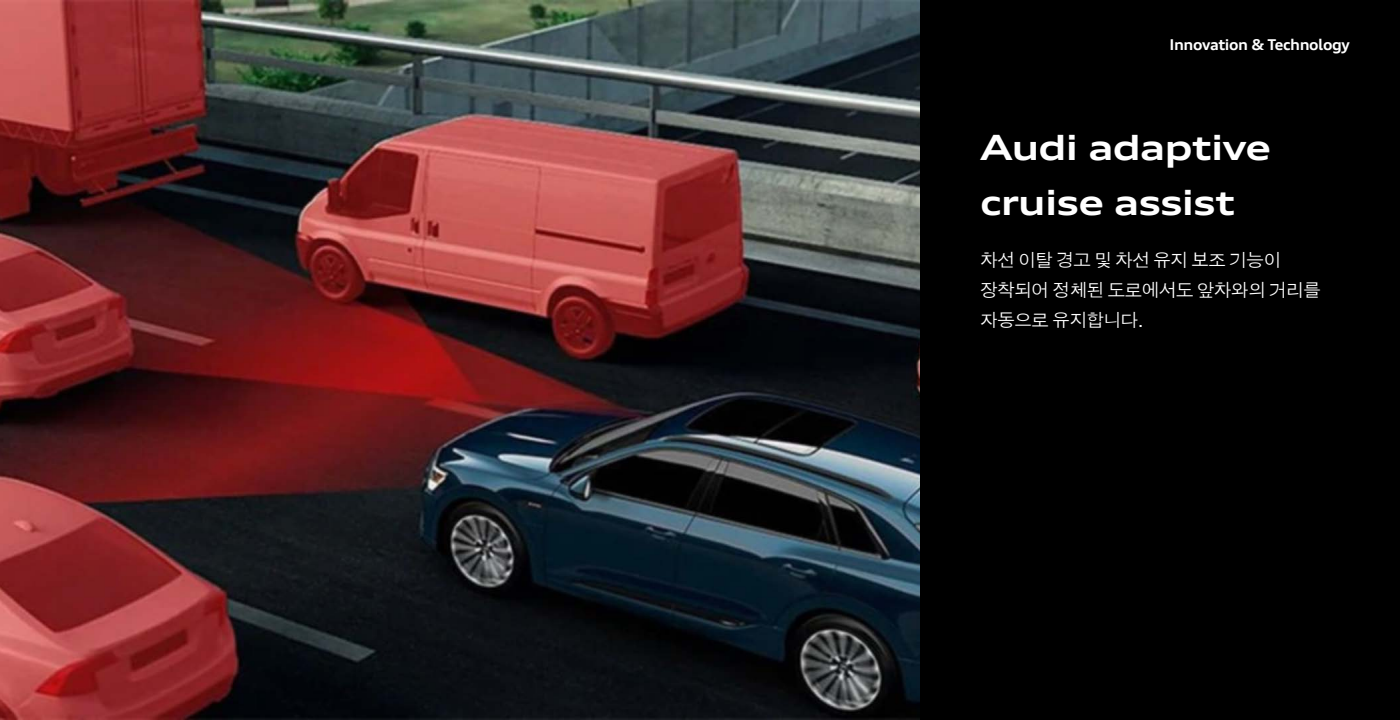
<style>
.page{position:relative;width:1400px;height:720px;background:#000}
.page>*{position:absolute;margin:0;border:0;box-sizing:border-box;transform-origin:0 0}
.t1{font:700 expanded 35px/55px "Audi Type";letter-spacing:-.025em;color:#fff}
.t2{font:18px/30px "Audi Type KR";letter-spacing:-.05em;color:#fff}
.t3{font:700 expanded 15px "Audi Type";letter-spacing:-.025em;color:#fff}
.s1{font-family:"Audi Type";font-stretch:expanded}
</style>
<div class="page">
<img style="left:0;top:0;width:920px;height:720px">
<p class="t3" style="left:1170px;top:35px;width:182px">Innovation &amp; Technology</p>
<h1 class="t1" style="left:980px;top:120px;width:293px">Audi adaptive cruise assist</h1>
<p class="t2" style="left:980px;top:245px;width:343px">차선 이탈 경고 및 차선 유지 보조 기능이 장착되어 정체된 도로에서도 앞차와의 거리를 자동으로 유지합니다<span class="s1">.</span></p>
</div>
